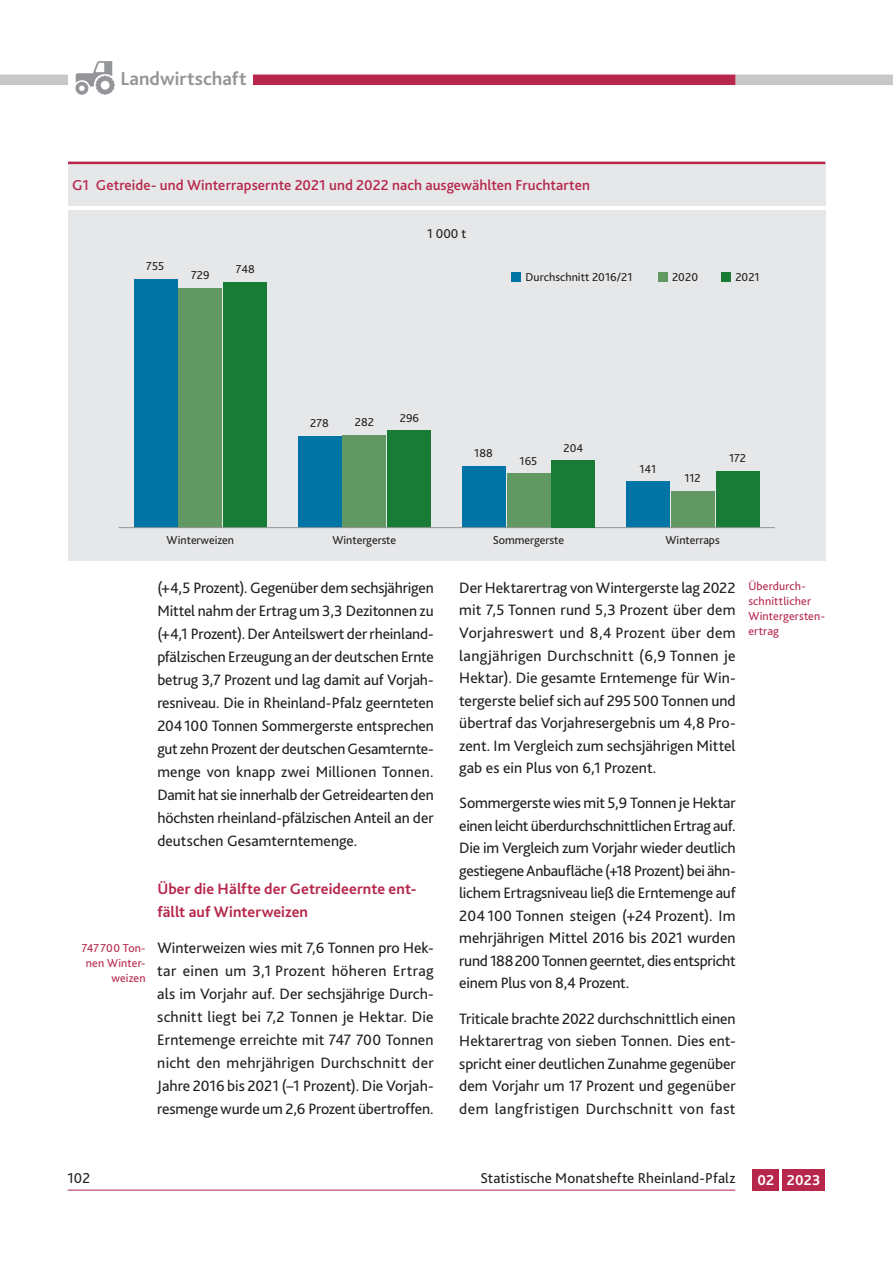
<style>
.page{position:relative;width:893px;height:1263px;background:#fff}
.page>*{position:absolute;margin:0;border:0;box-sizing:border-box;transform-origin:0 0}
.t1{font:700 19.5px "Bliss 2";letter-spacing:.005em;color:#939598}
.t2{font:15.75px/22.5px "Bliss 2";letter-spacing:-.005em;color:#231f20;text-align:justify}
.t3{font:700 15.75px/23px "Bliss 2";letter-spacing:.005em;color:#b6274b}
.t4{font:500 15px "Bliss 2";letter-spacing:.005em;color:#b6274b}
.t5{font:15px "Bliss 2";letter-spacing:.005em;color:#231f20}
.t6{font:700 15px "Bliss 2";letter-spacing:.005em;color:#fff}
.t7{font:13.5px "Bliss 2";color:#231f20}
.t8{font:12px "Bliss 2";color:#231f20}
.t9{font:12px/15px "Bliss 2";letter-spacing:.015em;color:#b6274b;text-align:right}
</style>
<div class="page">
<div style="left:68px;top:75px;width:668px;height:10px;background:#b6274b"></div>
<hr style="left:68px;top:1190px;width:667px;height:1px;background:#b6274b">
<div style="left:736px;top:75px;width:157px;height:10px;background:#c7c8ca"></div>
<div style="left:0;top:75px;width:68px;height:10px;background:#c7c8ca"></div>
<div style="left:753px;top:1169px;width:26px;height:22px;background:#b6274b"></div>
<div style="left:782px;top:1169px;width:43px;height:22px;background:#b6274b"></div>
<div style="left:117px;top:60px;width:136px;height:29px;background:#fff"></div>
<div style="left:68px;top:49px;width:51px;height:51px;background:#fff"></div>
<svg style="left:75px;top:61px;width:40px;height:34px"></svg>
<div style="left:68px;top:210px;width:757px;height:351px;background:#e6e7e9"></div>
<div style="left:512px;top:272px;width:9px;height:9px;background:#0075a5"></div>
<div style="left:658px;top:272px;width:10px;height:9px;background:#629861"></div>
<div style="left:722px;top:272px;width:9px;height:9px;background:#187c36"></div>
<div style="left:626px;top:481px;width:44px;height:47px;background:#0075a5"></div>
<div style="left:462px;top:466px;width:43px;height:62px;background:#0075a5"></div>
<div style="left:298px;top:436px;width:43px;height:92px;background:#0075a5"></div>
<div style="left:134px;top:279px;width:43px;height:249px;background:#0075a5"></div>
<div style="left:671px;top:491px;width:43px;height:37px;background:#629861"></div>
<div style="left:507px;top:473px;width:43px;height:55px;background:#629861"></div>
<div style="left:343px;top:435px;width:43px;height:93px;background:#629861"></div>
<div style="left:179px;top:288px;width:43px;height:240px;background:#629861"></div>
<div style="left:716px;top:471px;width:43px;height:57px;background:#187c36"></div>
<div style="left:388px;top:430px;width:43px;height:98px;background:#187c36"></div>
<div style="left:223px;top:282px;width:44px;height:246px;background:#187c36"></div>
<hr style="left:118px;top:527px;width:657px;height:1px;background:#939598">
<div style="left:551px;top:460px;width:44px;height:68px;background:#187c36"></div>
<div style="left:68px;top:163px;width:757px;height:42px;background:#e6e7e9"></div>
<hr style="left:68px;top:162px;width:757px;height:2px;background:#b6274b">
<p class="t1" style="left:120px;top:66px;width:128px">Landwirtschaft</p>
<p class="t4" style="left:72px;top:175px;width:519px">G1 Getreide- und Winterrapsernte 2021 und 2022 nach ausgewählten Fruchtarten</p>
<p class="t8" style="left:146px;top:259px;width:20px">755</p>
<p class="t8" style="left:191px;top:268px;width:20px">729</p>
<p class="t8" style="left:236px;top:261px;width:21px">748</p>
<p class="t7" style="left:427px;top:225px;width:41px">1 000 t</p>
<p class="t8" style="left:525px;top:269px;width:109px">Durchschnitt 2016/21</p>
<p class="t8" style="left:672px;top:270px;width:27px">2020</p>
<p class="t8" style="left:735px;top:270px;width:26px">2021</p>
<p class="t8" style="left:310px;top:416px;width:20px">278</p>
<p class="t8" style="left:355px;top:415px;width:21px">282</p>
<p class="t8" style="left:400px;top:410px;width:21px">296</p>
<p class="t8" style="left:474px;top:445px;width:20px">188</p>
<p class="t8" style="left:520px;top:453px;width:19px">165</p>
<p class="t8" style="left:563px;top:440px;width:21px">204</p>
<p class="t8" style="left:639px;top:461px;width:18px">141</p>
<p class="t8" style="left:684px;top:471px;width:18px">112</p>
<p class="t8" style="left:729px;top:451px;width:18px">172</p>
<p class="t8" style="left:167px;top:533px;width:69px">Winterweizen</p>
<p class="t8" style="left:332px;top:533px;width:65px">Wintergerste</p>
<p class="t8" style="left:493px;top:533px;width:73px">Sommergerste</p>
<p class="t8" style="left:665px;top:533px;width:56px">Winterraps</p>
<p class="t9" style="left:82px;top:940px;width:65px">747 700 Ton&shy;nen Winter&shy;weizen</p>
<p class="t2" style="left:157px;top:576px;width:278px;line-height:23px">(+4,5 Prozent). Gegenüber dem sechsjährigen Mittel nahm der Ertrag um 3,3 Dezitonnen zu (+4,1 Prozent). Der Anteilswert der rheinland&shy;pfälzischen Erzeugung an der deutschen Ernte betrug 3,7 Prozent und lag damit auf Vorjah&shy;resniveau. Die in Rheinland-Pfalz geernteten 204100 Tonnen Sommergerste entsprechen gut zehn Prozent der deutschen Gesamternte&shy;menge von knapp zwei Millionen Tonnen.<br>Damit hat sie innerhalb der Getreidearten den höchsten rheinland-pfälzischen Anteil an der deutschen Gesamterntemenge.</p>
<p class="t3" style="left:157px;top:878px;width:261px">Über die Hälfte der Getreideernte ent&shy;fällt auf Winterweizen</p>
<p class="t2" style="left:157px;top:936px;width:278px;line-height:23px">Winterweizen wies mit 7,6 Tonnen pro Hek&shy;tar einen um 3,1 Prozent höheren Ertrag als im Vorjahr auf. Der sechsjährige Durch&shy;schnitt liegt bei 7,2 Tonnen je Hektar. Die Erntemenge erreichte mit 747 700 Tonnen nicht den mehrjährigen Durchschnitt der Jahre 2016 bis 2021 (–1 Prozent). Die Vorjah&shy;resmenge wurde um 2,6 Prozent übertroffen.</p>
<p class="t2" style="left:459px;top:576px;width:278px">Der Hektarertrag von Wintergerste lag 2022 mit 7,5 Tonnen rund 5,3 Prozent über dem Vorjahreswert und 8,4 Prozent über dem langjährigen Durchschnitt (6,9 Tonnen je Hektar). Die gesamte Erntemenge für Win&shy;tergerste belief sich auf 295500 Tonnen und übertraf das Vorjahresergebnis um 4,8 Pro&shy;zent. Im Vergleich zum sechsjährigen Mittel gab es ein Plus von 6,1 Prozent.</p>
<p class="t2" style="left:459px;top:792px;width:278px">Sommergerste wies mit 5,9 Tonnen je Hektar einen leicht überdurchschnittlichen Ertrag auf.<br>Die im Vergleich zum Vorjahr wieder deutlich gestiegene Anbaufläche (+18 Prozent) bei ähn&shy;lichem Ertragsniveau ließ die Erntemenge auf 204100 Tonnen steigen (+24 Prozent). Im mehrjährigen Mittel 2016 bis 2021 wurden rund 188200 Tonnen geerntet, dies entspricht einem Plus von 8,4 Prozent.</p>
<p class="t2" style="left:459px;top:1007px;width:278px">Triticale brachte 2022 durchschnittlich einen Hektarertrag von sieben Tonnen. Dies ent&shy;spricht einer deutlichen Zunahme gegenüber dem Vorjahr um 17 Prozent und gegenüber dem langfristigen Durchschnitt von fast</p>
<p class="t9" style="left:748px;top:578px;width:77px;text-align:left">Überdurch&shy;schnittlicher<br>Wintergersten&shy;ertrag</p>
<p class="t5" style="left:68px;top:1168px;width:24px">102</p>
<p class="t5" style="left:481px;top:1168px;width:256px">Statistische Monatshefte Rheinland-Pfalz</p>
<p class="t6" style="left:758px;top:1171px;width:64px">02 2023</p>
</div>
